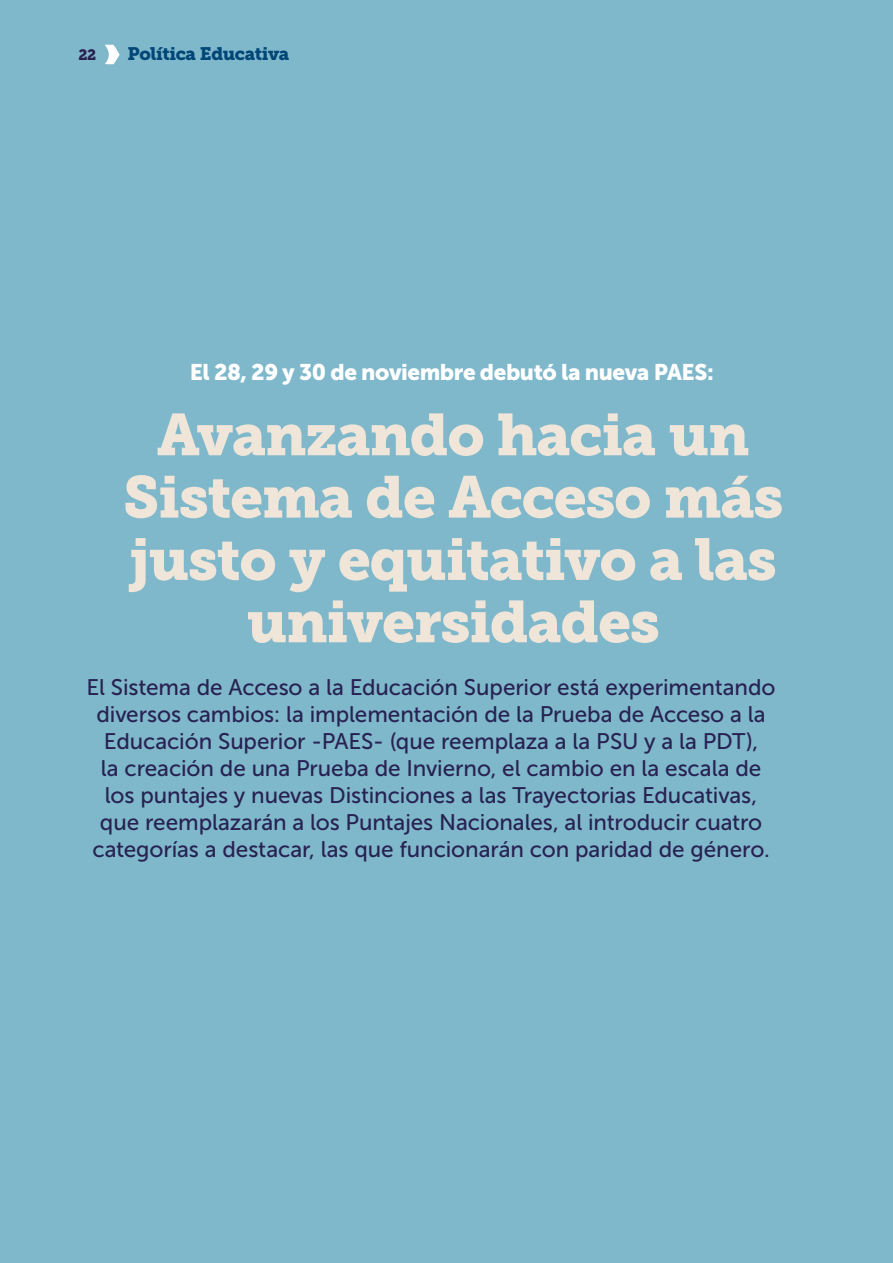
<style>
.page{position:relative;width:893px;height:1263px;background:#80b8cb}
.page>*{position:absolute;margin:0;border:0;box-sizing:border-box;transform-origin:0 0}
.t1{font:58.65px/62.4px "Museo Slab 900";letter-spacing:-.02em;color:#efe5d9;text-align:center}
.t2{font:22.5px/27px "Museo Sans 500";letter-spacing:-.005em;color:#272252;text-align:center}
.t3{font:22.5px "Museo Sans 900";letter-spacing:-.02em;color:#fff}
.t4{font:18px "Museo Slab 900";letter-spacing:-.02em;color:#004676}
.t5{font:15px "Museo Slab 900";color:#272252}
</style>
<div class="page">
<svg style="left:105px;top:45px;width:15px;height:19px"></svg>
<hr style="left:892px;top:0;width:1px;height:1263px;background:#f2e7d9">
<p class="t5" style="left:78px;top:46px;width:19px">22</p>
<p class="t4" style="left:128px;top:43px;width:163px">Política Educativa</p>
<p class="t3" style="left:190px;top:360px;width:526px">El 28, 29 y 30 de noviembre debutó la nueva PAES:</p>
<h1 class="t1" style="left:123px;top:404px;width:662px">Avanzando hacia un<br>Sistema de Acceso más justo y equitativo a las universidades</h1>
<p class="t2" style="left:87px;top:674px;width:690px">El Sistema de Acceso a la Educación Superior está experimentando diversos cambios: la implementación de la Prueba de Acceso a la Educación Superior -PAES- (que reemplaza a la PSU y a la PDT),<br>la creación de una Prueba de Invierno, el cambio en la escala de los puntajes y nuevas Distinciones a las Trayectorias Educativas, que reemplazarán a los Puntajes Nacionales, al introducir cuatro categorías a destacar, las que funcionarán con paridad de género.</p>
</div>
